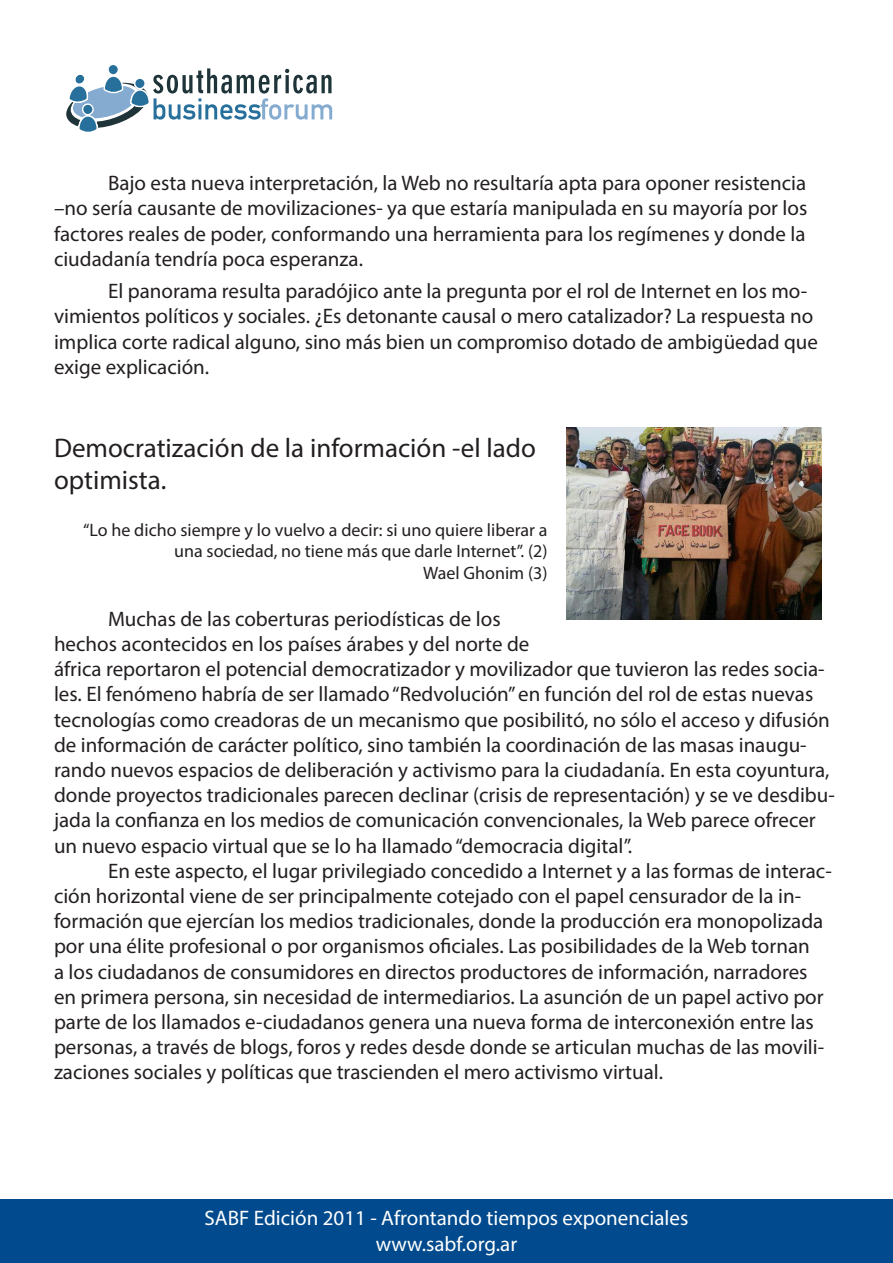
<style>
.page{position:relative;width:893px;height:1263px;background:#fff}
.page>*{position:absolute;margin:0;border:0;box-sizing:border-box;transform-origin:0 0}
.t1{font:27px/32.4px "Myriad Pro";color:#231f20}
.t2{font:21px/25.2px "Myriad Pro";color:#231f20}
.t3{font:21px/25.2px "Myriad Pro";color:#fff;text-align:center}
.t4{font:18px/21.6px "Myriad Pro";color:#231f20;text-align:right}
</style>
<div class="page">
<svg style="left:66px;top:65px;width:266px;height:67px"></svg>
<div style="left:0;top:1199px;width:893px;height:64px;background:#004a8d"></div>
<img style="left:567px;top:427px;width:255px;height:193px">
<p class="t2" style="left:54px;top:170px;width:755px;text-align:justify;text-indent:54px">Bajo esta nueva interpretación, la Web no resultaría apta para oponer resistencia –no sería causante de movilizaciones- ya que estaría manipulada en su mayoría por los factores reales de poder, conformando una herramienta para los regímenes y donde la ciudadanía tendría poca esperanza.</p>
<p class="t2" style="left:54px;top:278px;width:765px;text-indent:54px">El panorama resulta paradójico ante la pregunta por el rol de Internet en los mo&shy;vimientos políticos y sociales. ¿Es detonante causal o mero catalizador? La respuesta no implica corte radical alguno, sino más bien un compromiso dotado de ambigüedad que exige explicación.</p>
<p class="t1" style="left:54px;top:431px;width:483px">Democratización de la información -el lado optimista.</p>
<p class="t4" style="left:83px;top:519px;width:466px">“Lo he dicho siempre y lo vuelvo a decir: si uno quiere liberar a una sociedad, no tiene más que darle Internet”. (2)</p>
<p class="t4" style="left:423px;top:562px;width:126px">Wael Ghonim (3)</p>
<p class="t2" style="left:54px;top:606px;width:782px;text-indent:54px">Muchas de las coberturas periodísticas de los<br>hechos acontecidos en los países árabes y del norte de<br>áfrica reportaron el potencial democratizador y movilizador que tuvieron las redes socia&shy;les. El fenómeno habría de ser llamado “Redvolución” en función del rol de estas nuevas tecnologías como creadoras de un mecanismo que posibilitó, no sólo el acceso y difusión de información de carácter político, sino también la coordinación de las masas inaugu&shy;rando nuevos espacios de deliberación y activismo para la ciudadanía. En esta coyuntura, donde proyectos tradicionales parecen declinar (crisis de representación) y se ve desdibu&shy;jada la confianza en los medios de comunicación convencionales, la Web parece ofrecer un nuevo espacio virtual que se lo ha llamado “democracia digital”.</p>
<p class="t2" style="left:54px;top:858px;width:779px;text-indent:54px">En este aspecto, el lugar privilegiado concedido a Internet y a las formas de interac&shy;ción horizontal viene de ser principalmente cotejado con el papel censurador de la in&shy;formación que ejercían los medios tradicionales, donde la producción era monopolizada por una élite profesional o por organismos oficiales. Las posibilidades de la Web tornan<br>a los ciudadanos de consumidores en directos productores de información, narradores en primera persona, sin necesidad de intermediarios. La asunción de un papel activo por parte de los llamados e-ciudadanos genera una nueva forma de interconexión entre las personas, a través de blogs, foros y redes desde donde se articulan muchas de las movili&shy;zaciones sociales y políticas que trascienden el mero activismo virtual.</p>
<p class="t3" style="left:205px;top:1205px;width:485px">SABF Edición 2011 - Afrontando tiempos exponenciales www.sabf.org.ar</p>
</div>
